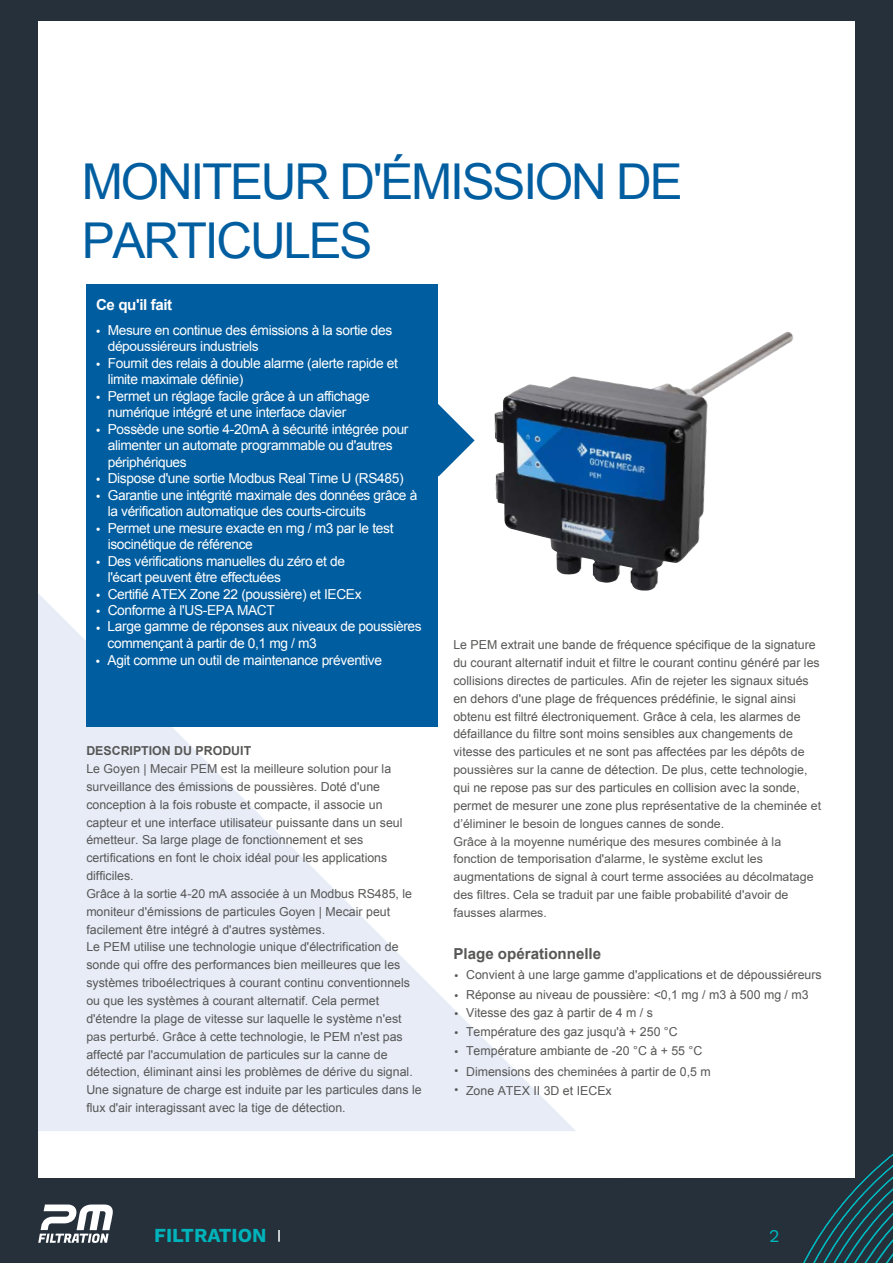
<style>
.page{position:relative;width:893px;height:1263px;background:#25303b}
.page>*{position:absolute;margin:0;border:0;box-sizing:border-box;transform-origin:0 0}
.t1{font:49.5px/59.4px "Arial";letter-spacing:-.045em;color:#005ea0}
.t2{font:700 19.5px "Work Sans";color:#00b3ba}
.t3{font:18px "Work Sans";color:#00b3ba}
.t4{font:700 15.15px "Arial";color:#575756}
.t5{font:700 15.15px "Arial";letter-spacing:-.025em;color:#fff}
.t6{font:13.8px/16.5px "Arial";letter-spacing:-.025em;color:#fff}
.t7{font:12.3px/17.9px "Arial";color:#575756}
.s1{font-family:"Barlow"}
.s2{font-weight:700}
</style>
<div class="page">
<svg style="left:803px;top:1153px;width:90px;height:110px"></svg>
<svg style="left:278px;top:1230px;width:2px;height:12px"></svg>
<svg style="left:38px;top:1204px;width:75px;height:39px"></svg>
<div style="left:38px;top:21px;width:817px;height:1157px;background:#fff"></div>
<svg style="left:38px;top:593px;width:538px;height:538px;fill:#e7ecf7"></svg>
<div style="left:86px;top:284px;width:352px;height:442px;background:#005ea0"></div>
<svg style="left:438px;top:404px;width:37px;height:72px"></svg>
<img style="left:495px;top:332px;width:299px;height:259px">
<p class="t1" style="left:82px;top:152px;width:603px">MONITEUR D'ÉMISSION DE<br>PARTICULES</p>
<p class="t5" style="left:96px;top:295px;width:78px">Ce qu'il fait</p>
<p class="t6" style="left:108px;top:322px;width:286px;text-indent:-12px"><span class="s1">•</span> Mesure en continue des émissions à la sortie des dépoussiéreurs industriels</p>
<p class="t6" style="left:108px;top:355px;width:292px;text-indent:-12px"><span class="s1">•</span> Fournit des relais à double alarme (alerte rapide et limite maximale définie)</p>
<p class="t6" style="left:108px;top:388px;width:264px;text-indent:-12px"><span class="s1">•</span> Permet un réglage facile grâce à un affichage numérique intégré et une interface clavier</p>
<p class="t6" style="left:108px;top:421px;width:302px;text-indent:-12px"><span class="s1">•</span> Possède une sortie 4-20mA à sécurité intégrée pour alimenter un automate programmable ou d'autres périphériques</p>
<p class="t6" style="left:96px;top:470px;width:309px"><span class="s1">•</span> Dispose d'une sortie Modbus Real Time U (RS485)</p>
<p class="t6" style="left:108px;top:487px;width:311px;text-indent:-12px"><span class="s1">•</span> Garantie une intégrité maximale des données grâce à la vérification automatique des courts-circuits</p>
<p class="t6" style="left:108px;top:520px;width:287px;text-indent:-12px"><span class="s1">•</span> Permet une mesure exacte en mg / m3 par le test isocinétique de référence</p>
<p class="t6" style="left:108px;top:553px;width:239px;text-indent:-12px"><span class="s1">•</span> Des vérifications manuelles du zéro et de l'écart peuvent être effectuées</p>
<p class="t6" style="left:96px;top:586px;width:267px"><span class="s1">•</span> Certifié ATEX Zone 22 (poussière) et IECEx</p>
<p class="t6" style="left:96px;top:602px;width:180px"><span class="s1">•</span> Conforme à l'US-EPA MACT</p>
<p class="t6" style="left:108px;top:618px;width:316px;text-indent:-12px"><span class="s1">•</span> Large gamme de réponses aux niveaux de poussières commençant à partir de 0,1 mg / m3</p>
<p class="t6" style="left:96px;top:651px;width:287px"><span class="s1">•</span> Agit comme un outil de maintenance préventive</p>
<p class="t7" style="left:86px;top:742px;width:337px"><span class="s2">DESCRIPTION DU PRODUIT<br></span>Le Goyen | Mecair PEM est la meilleure solution pour la surveillance des émissions de poussières. Doté d'une conception à la fois robuste et compacte, il associe un capteur et une interface utilisateur puissante dans un seul émetteur. Sa large plage de fonctionnement et ses certifications en font le choix idéal pour les applications difficiles.<br>Grâce à la sortie 4-20 mA associée à un Modbus RS485, le moniteur d'émissions de particules Goyen | Mecair peut facilement être intégré à d'autres systèmes.<br>Le PEM utilise une technologie unique d'électrification de sonde qui offre des performances bien meilleures que les systèmes triboélectriques à courant continu conventionnels ou que les systèmes à courant alternatif. Cela permet d'étendre la plage de vitesse sur laquelle le système n'est pas perturbé. Grâce à cette technologie, le PEM n'est pas affecté par l'accumulation de particules sur la canne de détection, éliminant ainsi les problèmes de dérive du signal.<br>Une signature de charge est induite par les particules dans le flux d'air interagissant avec la tige de détection.</p>
<p class="t7" style="left:453px;top:636px;width:369px">Le PEM extrait une bande de fréquence spécifique de la signature du courant alternatif induit et filtre le courant continu généré par les collisions directes de particules. Afin de rejeter les signaux situés en dehors d'une plage de fréquences prédéfinie, le signal ainsi obtenu est filtré électroniquement. Grâce à cela, les alarmes de défaillance du filtre sont moins sensibles aux changements de vitesse des particules et ne sont pas affectées par les dépôts de poussières sur la canne de détection. De plus, cette technologie, qui ne repose pas sur des particules en collision avec la sonde, permet de mesurer une zone plus représentative de la cheminée et d’éliminer le besoin de longues cannes de sonde.<br>Grâce à la moyenne numérique des mesures combinée à la fonction de temporisation d'alarme, le système exclut les augmentations de signal à court terme associées au décolmatage des filtres. Cela se traduit par une faible probabilité d'avoir de fausses alarmes.</p>
<p class="t4" style="left:453px;top:943px;width:149px">Plage opérationnelle</p>
<p class="t7" style="left:454px;top:966px;width:369px"><span class="s1">•</span> Convient à une large gamme d'applications et de dépoussiéreurs</p>
<p class="t7" style="left:454px;top:986px;width:356px"><span class="s1">•</span> Réponse au niveau de poussière: &lt;0,1 mg / m3 à 500 mg / m3</p>
<p class="t7" style="left:454px;top:1004px;width:200px"><span class="s1">•</span> Vitesse des gaz à partir de 4 m / s</p>
<p class="t7" style="left:454px;top:1023px;width:225px"><span class="s1">•</span> Température des gaz jusqu'à + 250 °C</p>
<p class="t7" style="left:454px;top:1042px;width:250px"><span class="s1">•</span> Température ambiante de -20 °C à + 55 °C</p>
<p class="t7" style="left:454px;top:1062px;width:258px"><span class="s1">•</span> Dimensions des cheminées à partir de 0,5 m</p>
<p class="t7" style="left:454px;top:1081px;width:159px"><span class="s1">•</span> Zone ATEX II 3D et IECEx</p>
<h2 class="t2" style="left:154px;top:1224px;width:114px">FILTRATION</h2>
<h3 class="t3" style="left:769px;top:1225px;width:12px">2</h3>
</div>
